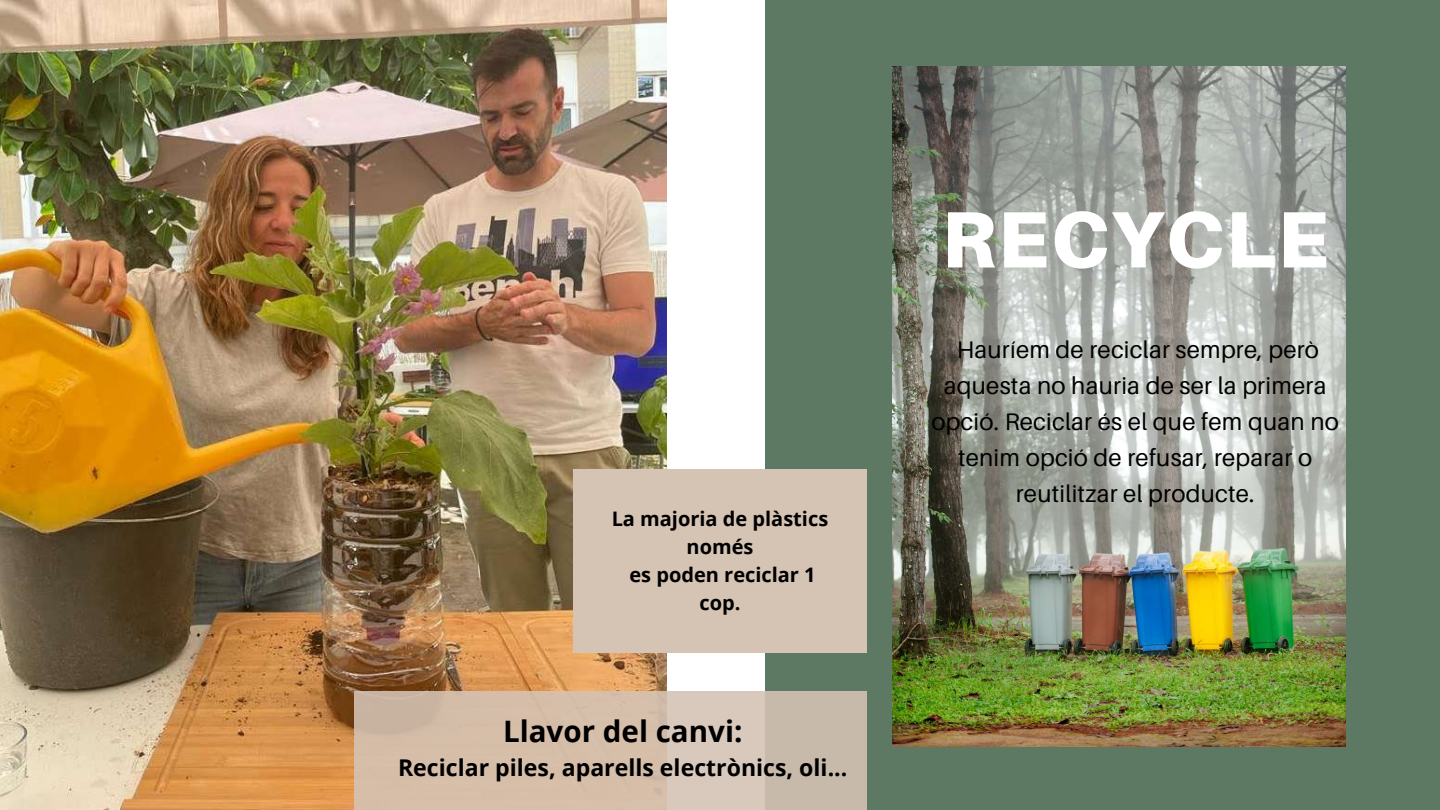
<style>
.page{position:relative;width:1440px;height:810px;background:#fff}
.page>*{position:absolute;margin:0;border:0;box-sizing:border-box;transform-origin:0 0}
.t1{font:900 80px "Aileron";letter-spacing:.02em;color:#fff}
.t2{font:700 29.6px "Open Sans";color:#000}
.t3{font:24px/36px "Aileron";letter-spacing:.01em;color:#000;text-align:center}
.t4{font:700 23.1px "Open Sans";color:#000}
.t5{font:700 20px/27.8px "Open Sans";color:#000;text-align:center}
</style>
<div class="page">
<img style="left:0;top:0;width:667px;height:810px">
<div style="left:766px;top:0;width:674px;height:810px;background:#5d7963"></div>
<img style="left:893px;top:67px;width:452px;height:680px">
<div style="left:573px;top:469px;width:294px;height:184px;background:#d5c3b4"></div>
<svg style="left:354px;top:691px;width:513px;height:119px;background:#d2beac"></svg>
<p class="t5" style="left:612px;top:505px;width:218px">La majoria de plàstics només<br>es poden reciclar 1 cop.</p>
<p class="t2" style="left:503px;top:710px;width:241px">Llavor del canvi:</p>
<p class="t4" style="left:398px;top:752px;width:451px">Reciclar piles, aparells electrònics, oli...</p>
<h1 class="t1" style="left:942px;top:190px;width:389px">RECYCLE</h1>
<p class="t3" style="left:931px;top:331px;width:409px">Hauríem de reciclar sempre, però aquesta no hauria de ser la primera opció. Reciclar és el que fem quan no tenim opció de refusar, reparar o reutilitzar el producte.</p>
</div>
